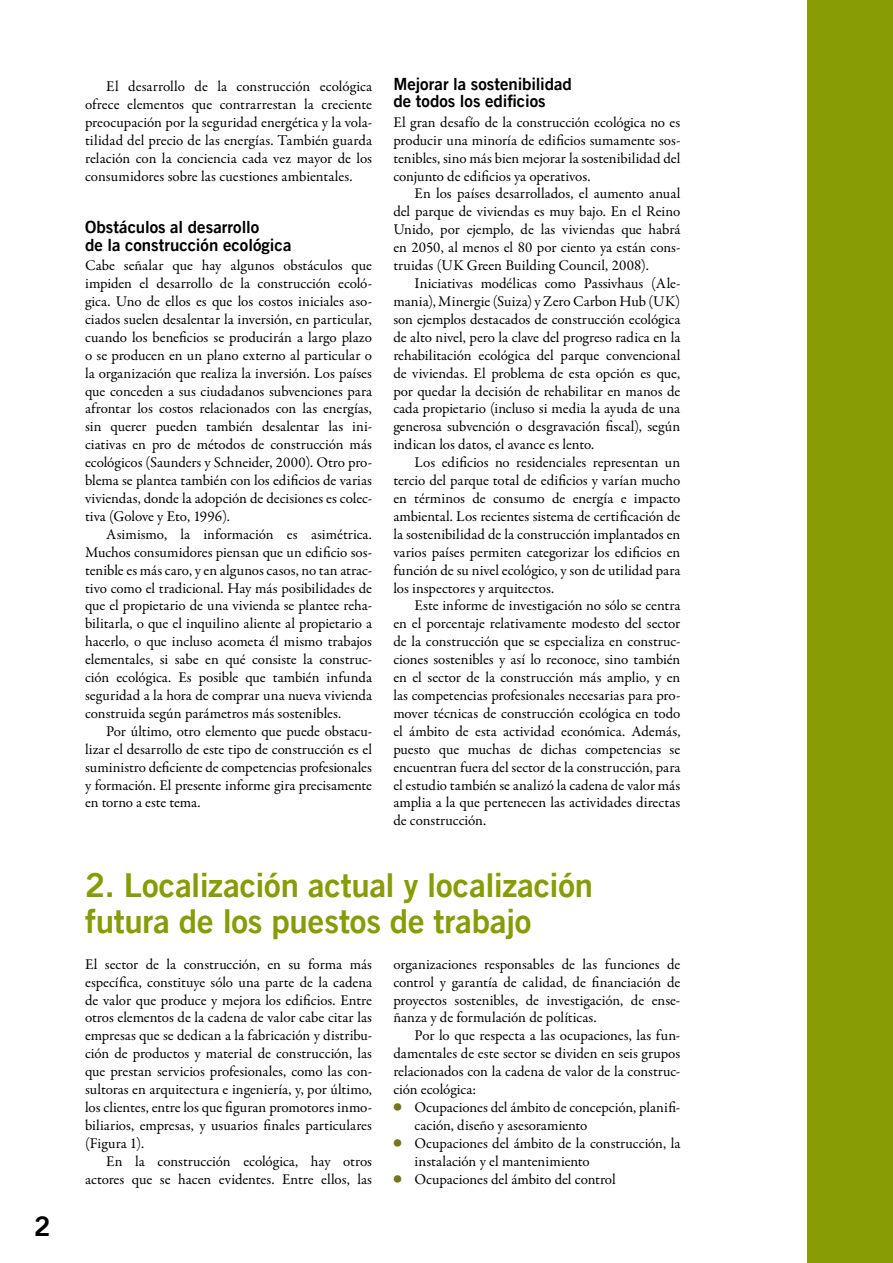
<style>
.page{position:relative;width:893px;height:1263px;background:#fff}
.page>*{position:absolute;margin:0;border:0;box-sizing:border-box;transform-origin:0 0}
.t1{font:33px/35.8px "Trade Gothic LT Com Bd 2";letter-spacing:-.005em;color:#889c05}
.t2{font:27px "Trade Gothic LT Com Bd 2";color:#000}
.t3{font:16.8px/17.9px "Trade Gothic LT Com Bd 2";color:#000}
.t4{font:15px/17.9px "Garamond Premr Pro";color:#000;text-align:justify}
.s1{font-family:"Universal Newswith Comm Pi";color:#74771a}
</style>
<div class="page">
<div style="left:808px;top:0;width:85px;height:1263px;background:#889c05"></div>
<h2 class="t2" style="left:34px;top:1210px;width:18px">2</h2>
<p class="t4" style="left:85px;top:78px;width:289px;text-indent:21px">El desarrollo de la construcción ecológica ofrece elementos que contrarrestan la creciente preocupación por la seguridad energética y la vola&shy;tilidad del precio de las energías. También guarda relación con la conciencia cada vez mayor de los consumidores sobre las cuestiones ambientales.</p>
<p class="t3" style="left:85px;top:218px;width:208px">Obstáculos al desarrollo<br>de la construcción ecológica</p>
<p class="t4" style="left:85px;top:257px;width:289px">Cabe señalar que hay algunos obstáculos que impiden el desarrollo de la construcción ecoló&shy;gica. Uno de ellos es que los costos iniciales aso&shy;ciados suelen desalentar la inversión, en particular, cuando los beneficios se producirán a largo plazo o se producen en un plano externo al particular o la organización que realiza la inversión. Los países que conceden a sus ciudadanos subvenciones para afrontar los costos relacionados con las energías, sin querer pueden también desalentar las ini&shy;ciativas en pro de métodos de construcción más ecológicos (Saunders y Schneider, 2000). Otro pro&shy;blema se plantea también con los edificios de varias viviendas, donde la adopción de decisiones es colec&shy;tiva (Golove y Eto, 1996).</p>
<p class="t4" style="left:85px;top:525px;width:289px;text-indent:21px">Asimismo, la información es asimétrica.<br>Muchos consumidores piensan que un edificio sos&shy;tenible es más caro, y en algunos casos, no tan atrac&shy;tivo como el tradicional. Hay más posibilidades de que el propietario de una vivienda se plantee reha&shy;bilitarla, o que el inquilino aliente al propietario a hacerlo, o que incluso acometa él mismo trabajos elementales, si sabe en qué consiste la construc&shy;ción ecológica. Es posible que también infunda seguridad a la hora de comprar una nueva vivienda construida según parámetros más sostenibles.</p>
<p class="t4" style="left:85px;top:722px;width:289px;text-indent:21px">Por último, otro elemento que puede obstacu&shy;lizar el desarrollo de este tipo de construcción es el suministro deficiente de competencias profesionales y formación. El presente informe gira precisamente en torno a este tema.</p>
<p class="t3" style="left:393px;top:74px;width:180px">Mejorar la sostenibilidad de todos los edificios</p>
<p class="t4" style="left:393px;top:114px;width:289px">El gran desafío de la construcción ecológica no es producir una minoría de edificios sumamente sos&shy;tenibles, sino más bien mejorar la sostenibilidad del conjunto de edificios ya operativos.</p>
<p class="t4" style="left:393px;top:185px;width:289px;text-indent:21px">En los países desarrollados, el aumento anual del parque de viviendas es muy bajo. En el Reino Unido, por ejemplo, de las viviendas que habrá en 2050, al menos el 80 por ciento ya están cons&shy;truidas (UK Green Building Council, 2008).</p>
<p class="t4" style="left:393px;top:275px;width:289px;text-indent:21px">Iniciativas modélicas como Passivhaus (Ale&shy;mania), Minergie (Suiza) y Zero Carbon Hub (UK) son ejemplos destacados de construcción ecológica de alto nivel, pero la clave del progreso radica en la rehabilitación ecológica del parque convencional de viviendas. El problema de esta opción es que, por quedar la decisión de rehabilitar en manos de cada propietario (incluso si media la ayuda de una generosa subvención o desgravación fiscal), según indican los datos, el avance es lento.</p>
<p class="t4" style="left:393px;top:454px;width:289px;text-indent:21px">Los edificios no residenciales representan un tercio del parque total de edificios y varían mucho en términos de consumo de energía e impacto ambiental. Los recientes sistema de certificación de la sostenibilidad de la construcción implantados en varios países permiten categorizar los edificios en función de su nivel ecológico, y son de utilidad para los inspectores y arquitectos.</p>
<p class="t4" style="left:393px;top:597px;width:289px;text-indent:21px">Este informe de investigación no sólo se centra en el porcentaje relativamente modesto del sector de la construcción que se especializa en construc&shy;ciones sostenibles y así lo reconoce, sino también en el sector de la construcción más amplio, y en las competencias profesionales necesarias para pro&shy;mover técnicas de construcción ecológica en todo el ámbito de esta actividad económica. Además, puesto que muchas de dichas competencias se encuentran fuera del sector de la construcción, para el estudio también se analizó la cadena de valor más amplia a la que pertenecen las actividades directas de construcción.</p>
<h1 class="t1" style="left:85px;top:867px;width:510px">2. Localización actual y localización futura de los puestos de trabajo</h1>
<p class="t4" style="left:85px;top:955px;width:289px">El sector de la construcción, en su forma más específica, constituye sólo una parte de la cadena de valor que produce y mejora los edificios. Entre otros elementos de la cadena de valor cabe citar las empresas que se dedican a la fabricación y distribu&shy;ción de productos y material de construcción, las que prestan servicios profesionales, como las con&shy;sultoras en arquitectura e ingeniería, y, por último, los clientes, entre los que figuran promotores inmo&shy;biliarios, empresas, y usuarios finales particulares (Figura 1).</p>
<p class="t4" style="left:85px;top:1152px;width:288px;text-align:right">En la construcción ecológica, hay otros actores que se hacen evidentes. Entre ellos, las</p>
<p class="t4" style="left:393px;top:955px;width:289px">organizaciones responsables de las funciones de control y garantía de calidad, de financiación de proyectos sostenibles, de investigación, de ense&shy;ñanza y de formulación de políticas.</p>
<p class="t4" style="left:415px;top:1027px;width:267px">Por lo que respecta a las ocupaciones, las fun-</p>
<p class="t4" style="left:393px;top:1045px;width:288px">damentales de este sector se dividen en seis grupos</p>
<p class="t4" style="left:393px;top:1063px;width:289px">relacionados con la cadena de valor de la construc-</p>
<p class="t4" style="left:393px;top:1081px;width:84px">ción ecológica:</p>
<p class="t4" style="left:393px;top:1099px;width:289px"><span class="s1">c</span> Ocupaciones del ámbito de concepción, planifi-</p>
<p class="t4" style="left:415px;top:1116px;width:174px">cación, diseño y asesoramiento</p>
<p class="t4" style="left:393px;top:1134px;width:288px"><span class="s1">c</span> Ocupaciones del ámbito de la construcción, la</p>
<p class="t4" style="left:415px;top:1152px;width:177px">instalación y el mantenimiento</p>
<p class="t4" style="left:393px;top:1170px;width:224px"><span class="s1">c</span> Ocupaciones del ámbito del control</p>
</div>
